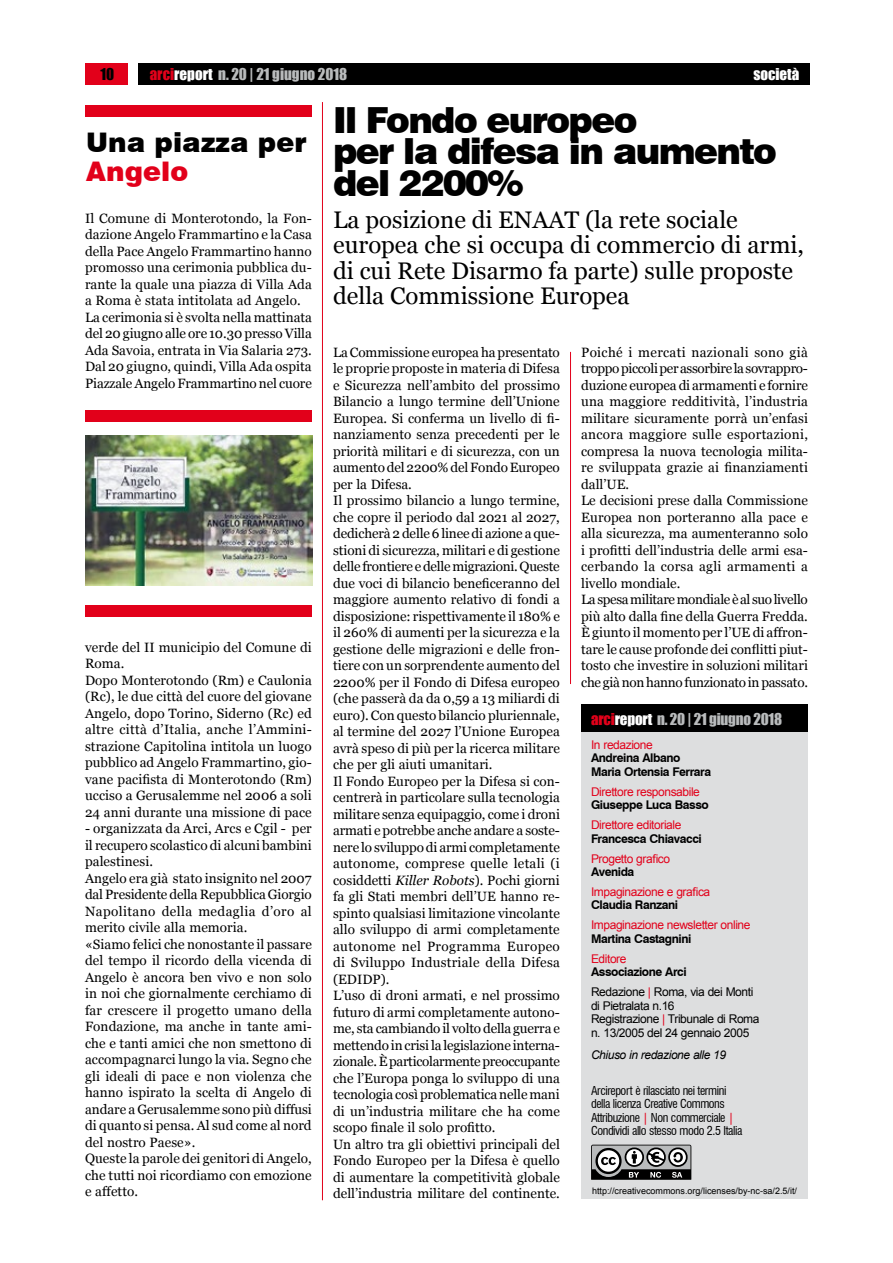
<style>
.page{position:relative;width:893px;height:1263px;background:#fff}
.page>*{position:absolute;margin:0;border:0;box-sizing:border-box;transform-origin:0 0}
.t1{font:900 36px/31.5px "Swiss 721 BT";letter-spacing:-.045em;color:#000}
.t2{font:900 27px "Swiss 721 BT";letter-spacing:.005em;color:#000}
.t3{font:900 27px "Swiss 721 BT";color:#e2001a}
.t4{font:24px/25.5px "Georgia";color:#000}
.t5{font:15px "Impact";color:#b9bbbc}
.t6{font:15px "Impact";color:#fff}
.t7{font:15px "Impact";color:#000}
.t8{font:13.5px/16.5px "Georgia";color:#000}
.t9{font:12px "Arial";letter-spacing:-.035em;color:#e2001a}
.t10{font:700 12px/13.5px "Swiss 721 BT";letter-spacing:-.035em;color:#000}
.t11{font:condensed 12px/13.5px "Swiss 721 BT";letter-spacing:-.035em;color:#000}
.t12{font:12px/13.5px "Arial";letter-spacing:-.035em;color:#000}
.t13{font:italic 12px "Arial";letter-spacing:-.035em;color:#000}
.t14{font:9px "Arial";color:#000}
.s1{color:#e2001a}
.s2{color:#fff}
.s3{font-style:italic}
</style>
<div class="page">
<div style="left:85px;top:64px;width:43px;height:21px;background:#e2001a"></div>
<div style="left:138px;top:64px;width:672px;height:21px;background:#000"></div>
<div style="left:581px;top:704px;width:227px;height:495px;background:#dddedf"></div>
<div style="left:581px;top:704px;width:227px;height:28px;background:#000"></div>
<svg style="left:591px;top:1145px;width:100px;height:35px;background:#747575"></svg>
<hr style="left:322px;top:102px;width:1px;height:1098px;background:#e2001a">
<hr style="left:570px;top:352px;width:1px;height:332px;background:#e2001a">
<div style="left:85px;top:410px;width:227px;height:12px;background:#e2001a"></div>
<img style="left:85px;top:435px;width:228px;height:151px">
<div style="left:85px;top:605px;width:227px;height:12px;background:#e2001a"></div>
<div style="left:85px;top:105px;width:227px;height:12px;background:#e2001a"></div>
<p class="t7" style="left:100px;top:62px;width:15px">10</p>
<p class="t5" style="left:150px;top:62px;width:199px"><span class="s1">ARCI</span><span class="s2">REPORT</span> N. 20 | 21 GIUGNO 2018</p>
<p class="t6" style="left:753px;top:62px;width:48px">SOCIETÀ</p>
<h2 class="t2" style="left:86px;top:126px;width:222px">Una piazza per</h2>
<h2 class="t3" style="left:86px;top:155px;width:104px">Angelo</h2>
<p class="t8" style="left:85px;top:210px;width:228px">Il Comune di Monterotondo, la Fon&shy;dazione Angelo Frammartino e la Casa della Pace Angelo Frammartino hanno promosso una cerimonia pubblica du&shy;rante la quale una piazza di Villa Ada a Roma è stata intitolata ad Angelo.<br>La cerimonia si è svolta nella mattinata del 20 giugno alle ore 10.30 presso Villa Ada Savoia, entrata in Via Salaria 273.<br>Dal 20 giugno, quindi, Villa Ada ospita Piazzale Angelo Frammartino nel cuore</p>
<p class="t8" style="left:85px;top:639px;width:228px">verde del II municipio del Comune di Roma.<br>Dopo Monterotondo (Rm) e Caulonia (Rc), le due città del cuore del giovane Angelo, dopo Torino, Siderno (Rc) ed altre città d’Italia, anche l’Ammini&shy;strazione Capitolina intitola un luogo pubblico ad Angelo Frammartino, gio&shy;vane pacifista di Monterotondo (Rm) ucciso a Gerusalemme nel 2006 a soli 24 anni durante una missione di pace</p>
<p class="t8" style="left:85px;top:821px;width:228px">- organizzata da Arci, Arcs e Cgil - per il recupero scolastico di alcuni bambini palestinesi.<br>Angelo era già stato insignito nel 2007 dal Presidente della Repubblica Giorgio Napolitano della medaglia d’oro al merito civile alla memoria.<br>«Siamo felici che nonostante il passare del tempo il ricordo della vicenda di Angelo è ancora ben vivo e non solo in noi che giornalmente cerchiamo di far crescere il progetto umano della Fondazione, ma anche in tante ami&shy;che e tanti amici che non smettono di accompagnarci lungo la via. Segno che gli ideali di pace e non violenza che hanno ispirato la scelta di Angelo di andare a Gerusalemme sono più diffusi di quanto si pensa. Al sud come al nord del nostro Paese».<br>Queste la parole dei genitori di Angelo, che tutti noi ricordiamo con emozione e affetto.</p>
<h1 class="t1" style="left:333px;top:104px;width:445px">Il Fondo europeo<br>per la difesa in aumento del 2200%</h1>
<h3 class="t4" style="left:333px;top:207px;width:472px">La posizione di ENAAT (la rete sociale europea che si occupa di commercio di armi, di cui Rete Disarmo fa parte) sulle proposte della Commissione Europea</h3>
<p class="t8" style="left:333px;top:344px;width:228px">La Commissione europea ha presentato le proprie proposte in materia di Difesa e Sicurezza nell’ambito del prossimo Bilancio a lungo termine dell’Unione Europea. Si conferma un livello di fi&shy;nanziamento senza precedenti per le priorità militari e di sicurezza, con un aumento del 2200% del Fondo Europeo per la Difesa.<br>Il prossimo bilancio a lungo termine, che copre il periodo dal 2021 al 2027, dedicherà 2 delle 6 linee di azione a que&shy;stioni di sicurezza, militari e di gestione delle frontiere e delle migrazioni. Queste due voci di bilancio beneficeranno del maggiore aumento relativo di fondi a disposizione: rispettivamente il 180% e il 260% di aumenti per la sicurezza e la gestione delle migrazioni e delle fron&shy;tiere con un sorprendente aumento del 2200% per il Fondo di Difesa europeo (che passerà da da 0,59 a 13 miliardi di euro). Con questo bilancio pluriennale, al termine del 2027 l’Unione Europea avrà speso di più per la ricerca militare che per gli aiuti umanitari.<br>Il Fondo Europeo per la Difesa si con&shy;centrerà in particolare sulla tecnologia militare senza equipaggio, come i droni armati e potrebbe anche andare a soste&shy;nere lo sviluppo di armi completamente autonome, comprese quelle letali (i cosiddetti <span class="s3">Killer Robots</span>). Pochi giorni fa gli Stati membri dell’UE hanno re&shy;spinto qualsiasi limitazione vincolante allo sviluppo di armi completamente autonome nel Programma Europeo di Sviluppo Industriale della Difesa (EDIDP).<br>L’uso di droni armati, e nel prossimo futuro di armi completamente autono&shy;me, sta cambiando il volto della guerra e mettendo in crisi la legislazione interna&shy;zionale. È particolarmente preoccupante che l’Europa ponga lo sviluppo di una tecnologia così problematica nelle mani di un’industria militare che ha come scopo finale il solo profitto.<br>Un altro tra gli obiettivi principali del Fondo Europeo per la Difesa è quello di aumentare la competitività globale dell’industria militare del continente.</p>
<p class="t8" style="left:581px;top:344px;width:228px">Poiché i mercati nazionali sono già troppo piccoli per assorbire la sovrappro&shy;duzione europea di armamenti e fornire una maggiore redditività, l’industria militare sicuramente porrà un’enfasi ancora maggiore sulle esportazioni, compresa la nuova tecnologia milita&shy;re sviluppata grazie ai finanziamenti dall’UE.<br>Le decisioni prese dalla Commissione Europea non porteranno alla pace e alla sicurezza, ma aumenteranno solo i profitti dell’industria delle armi esa&shy;cerbando la corsa agli armamenti a livello mondiale.<br>La spesa militare mondiale è al suo livello più alto dalla fine della Guerra Fredda.<br>È giunto il momento per l’UE di affron&shy;tare le cause profonde dei conflitti piut&shy;tosto che investire in soluzioni militari che già non hanno funzionato in passato.</p>
<p class="t5" style="left:591px;top:707px;width:193px"><span class="s1">ARCI</span><span class="s2">REPORT</span> N. 20 | 21 GIUGNO 2018</p>
<p class="t9" style="left:591px;top:737px;width:63px">In redazione</p>
<p class="t10" style="left:591px;top:751px;width:122px">Andreina Albano<br>Maria Ortensia Ferrara</p>
<p class="t9" style="left:591px;top:784px;width:110px">Direttore responsabile</p>
<p class="t10" style="left:591px;top:798px;width:119px">Giuseppe Luca Basso</p>
<p class="t9" style="left:591px;top:817px;width:92px">Direttore editoriale</p>
<p class="t10" style="left:591px;top:831px;width:112px">Francesca Chiavacci</p>
<p class="t9" style="left:591px;top:850px;width:81px">Progetto grafico</p>
<p class="t10" style="left:591px;top:865px;width:45px">Avenida</p>
<p class="t9" style="left:591px;top:884px;width:121px">Impaginazione e grafica</p>
<p class="t10" style="left:591px;top:898px;width:89px">Claudia Ranzani</p>
<p class="t9" style="left:591px;top:917px;width:161px">Impaginazione newsletter online</p>
<p class="t10" style="left:591px;top:932px;width:102px">Martina Castagnini</p>
<p class="t9" style="left:591px;top:951px;width:37px">Editore</p>
<p class="t10" style="left:591px;top:965px;width:97px">Associazione Arci</p>
<p class="t12" style="left:591px;top:985px;width:170px">Redazione <span class="s1">|</span> Roma, via dei Monti di Pietralata n.16<br>Registrazione <span class="s1">|</span> Tribunale di Roma n. 13/2005 del 24 gennaio 2005</p>
<p class="t13" style="left:591px;top:1047px;width:137px">Chiuso in redazione alle 19</p>
<p class="t11" style="left:591px;top:1083px;width:153px">Arcireport è rilasciato nei termini della licenza Creative Commons Attribuzione <span class="s1">|</span> Non commerciale <span class="s1">| </span>Condividi allo stesso modo 2.5 Italia</p>
<p class="t14" style="left:592px;top:1185px;width:207px">http://creativecommons.org/licenses/by-nc-sa/2.5/it/</p>
</div>
